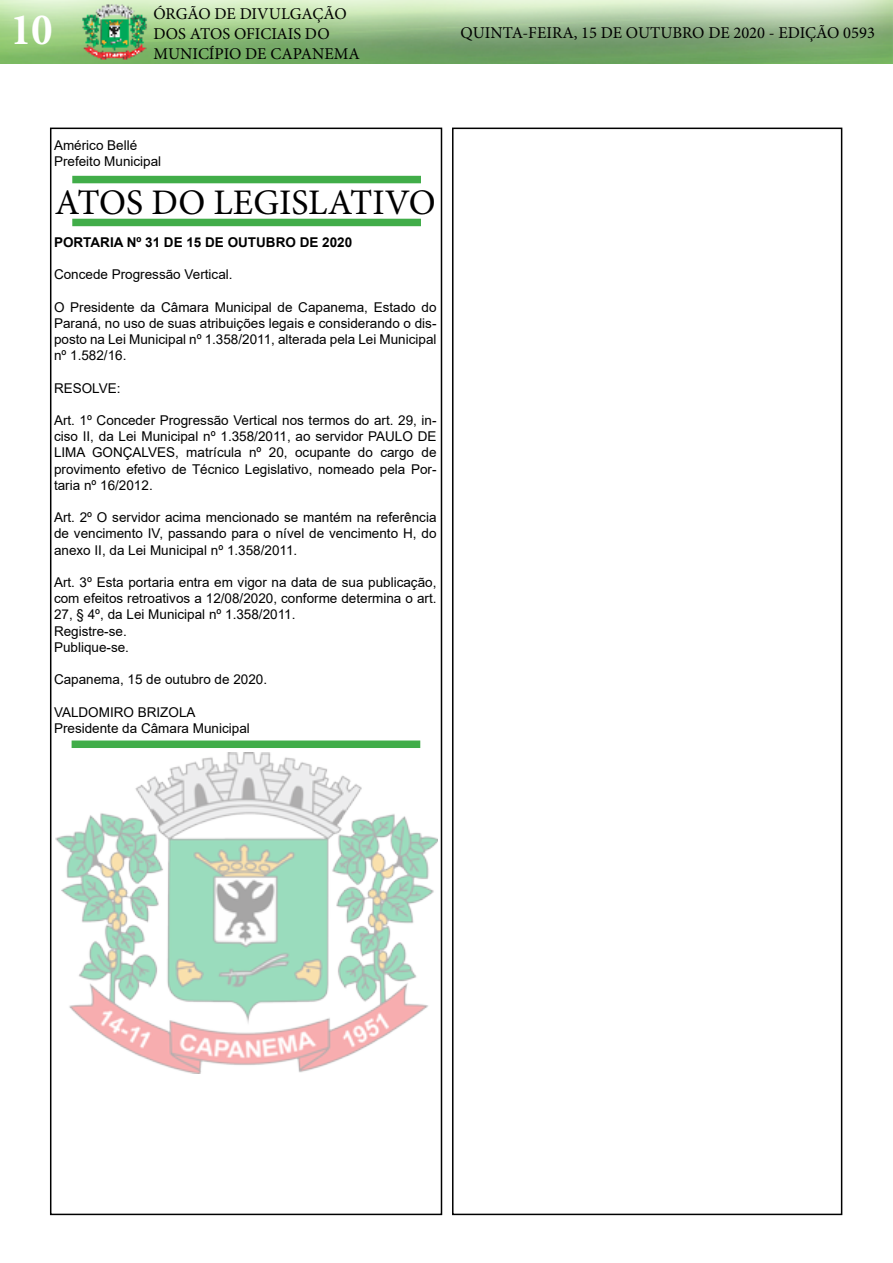
<style>
.page{position:relative;width:893px;height:1263px;background:#fff}
.page>*{position:absolute;margin:0;border:0;box-sizing:border-box;transform-origin:0 0}
.t1{font:700 condensed 45px "Minion Pro";color:#fff}
.t2{font:36px "Minion Pro";color:#000}
.t3{font:16.5px/19.8px "Minion Pro";color:#000}
.t4{font:13.5px/16.2px "Arial";color:#000}
.t5{font:700 13.5px "Arial";color:#000}
</style>
<div class="page">
<div style="left:50px;top:128px;width:392px;height:1087px;border:2px solid #000"></div>
<img style="left:0;top:0;width:893px;height:64px">
<div style="left:452px;top:128px;width:390px;height:1087px;border:2px solid #000"></div>
<img style="left:56px;top:752px;width:382px;height:322px">
<div style="left:72px;top:740px;width:348px;height:8px;background:#41ad49"></div>
<div style="left:72px;top:176px;width:349px;height:7px;background:#41ad49"></div>
<div style="left:72px;top:219px;width:349px;height:7px;background:#41ad49"></div>
<h1 class="t1" style="left:11px;top:-1px;width:43px">10</h1>
<p class="t3" style="left:153px;top:4px;width:208px">ÓRGÃO DE DIVULGAÇÃO<br>DOS ATOS OFICIAIS DO<br>MUNICÍPIO DE CAPANEMA</p>
<p class="t3" style="left:461px;top:23px;width:416px">QUINTA-FEIRA, 15 DE OUTUBRO DE 2020 - EDIÇÃO 0593</p>
<p class="t4" style="left:54px;top:137px;width:109px">Américo Bellé<br>Prefeito Municipal</p>
<h2 class="t2" style="left:55px;top:178px;width:382px">ATOS DO LEGISLATIVO</h2>
<p class="t5" style="left:54px;top:232px;width:300px">PORTARIA Nº 31 DE 15 DE OUTUBRO DE 2020</p>
<p class="t4" style="left:54px;top:266px;width:180px">Concede Progressão Vertical.</p>
<p class="t4" style="left:54px;top:299px;width:384px;text-align:justify">O Presidente da Câmara Municipal de Capanema, Estado do Paraná, no uso de suas atribuições legais e considerando o dis&shy;posto na Lei Municipal nº 1.358/2011, alterada pela Lei Municipal nº 1.582/16.</p>
<p class="t4" style="left:54px;top:380px;width:68px">RESOLVE:</p>
<p class="t4" style="left:54px;top:412px;width:384px;text-align:justify">Art. 1º Conceder Progressão Vertical nos termos do art. 29, in&shy;ciso II, da Lei Municipal nº 1.358/2011, ao servidor PAULO DE LIMA GONÇALVES, matrícula nº 20, ocupante do cargo de provimento efetivo de Técnico Legislativo, nomeado pela Por&shy;taria nº 16/2012.</p>
<p class="t4" style="left:54px;top:509px;width:384px;text-align:justify">Art. 2º O servidor acima mencionado se mantém na referência de vencimento IV, passando para o nível de vencimento H, do anexo II, da Lei Municipal nº 1.358/2011.</p>
<p class="t4" style="left:54px;top:574px;width:384px">Art. 3º Esta portaria entra em vigor na data de sua publicação, com efeitos retroativos a 12/08/2020, conforme determina o art.<br>27, § 4º, da Lei Municipal nº 1.358/2011.<br>Registre-se.<br>Publique-se.</p>
<p class="t4" style="left:54px;top:671px;width:215px">Capanema, 15 de outubro de 2020.</p>
<p class="t4" style="left:54px;top:704px;width:197px">VALDOMIRO BRIZOLA<br>Presidente da Câmara Municipal</p>
</div>
